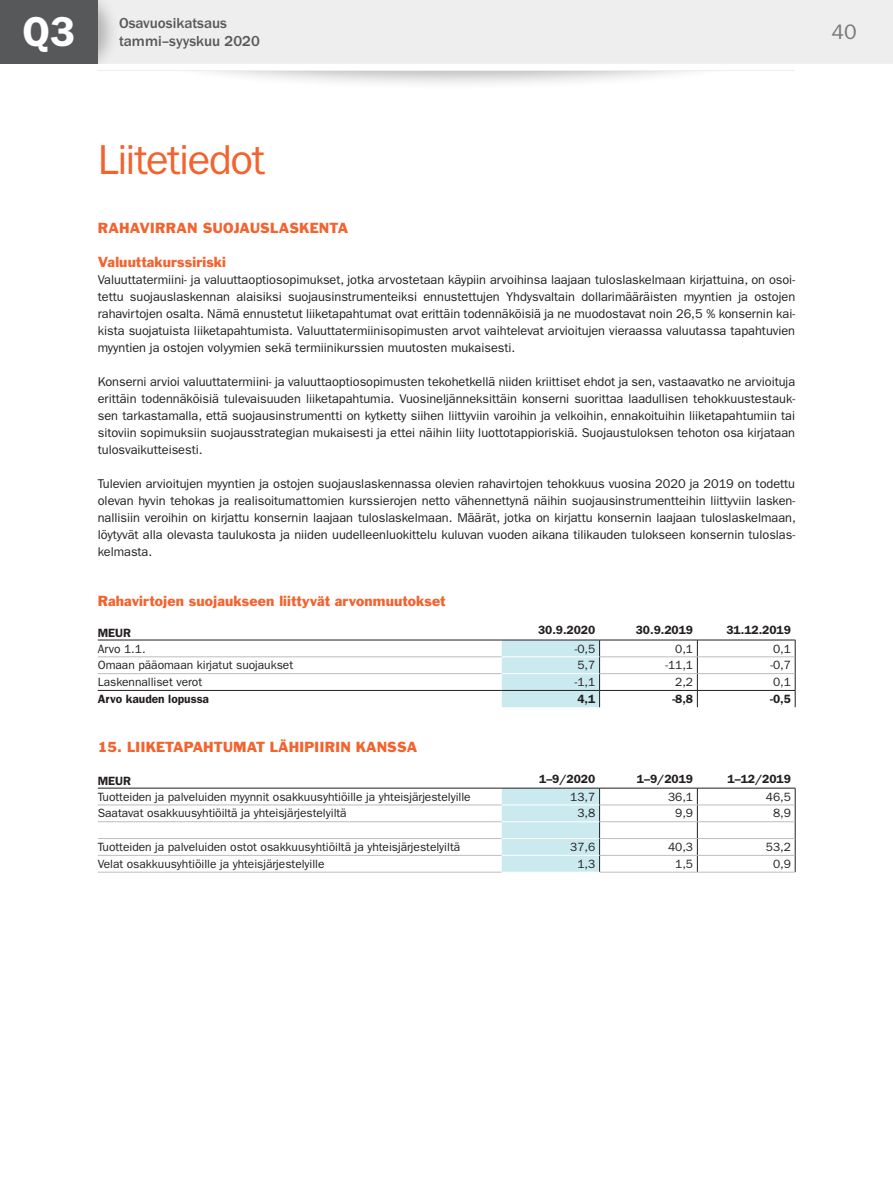
<style>
.page{position:relative;width:893px;height:1191px;background:#fff}
.page>*{position:absolute;margin:0;border:0;box-sizing:border-box;transform-origin:0 0}
.t1{font:42px "ITC Franklin Gothic Std";letter-spacing:-.035em;color:#f2642f}
.t2{font:600 42px "ITC Franklin Gothic Std";color:#fff}
.t3{font:21px "ITC Franklin Gothic Std";color:#76787b}
.t4{font:500 15px/18px "ITC Franklin Gothic Std";color:#57585a}
.Note_h1_table{font:13.5px "Franklin Gothic Std";letter-spacing:.005em;color:#f2642f}
.fi_P_1_base{font:12.75px/17px "ITC Franklin Gothic Std";letter-spacing:-.005em;color:#231f20;text-align:justify}
.Table_1_le{font:12px "ITC Franklin Gothic Std";letter-spacing:-.005em;color:#231f20}
.Table_2_ri{font:12px "ITC Franklin Gothic Std";letter-spacing:-.005em;color:#231f20}
.Table_2_ri_bold{font:600 12px "ITC Franklin Gothic Std";letter-spacing:-.005em;color:#231f20}
.Table_1_le_bold{font:600 12px "ITC Franklin Gothic Std";letter-spacing:-.005em;color:#231f20}
</style>
<div class="page">
<div style="left:138px;top:2px;width:623px;height:89px;background:#231f20;opacity:.3"></div>
<div style="left:0;top:53px;width:893px;height:17px;background:#fff"></div>
<div style="left:120px;top:0;width:773px;height:64px;background:#eeeeef"></div>
<div style="left:98px;top:0;width:22px;height:64px;background:#231f20;opacity:.3"></div>
<svg style="left:98px;top:639px;width:698px;height:68px"></svg>
<hr style="left:98px;top:656px;width:404px;height:1px;background:#bcbdc0">
<hr style="left:98px;top:673px;width:404px;height:1px;background:#bcbdc0">
<hr style="left:600px;top:656px;width:97px;height:1px;background:#bcbdc0">
<hr style="left:697px;top:656px;width:98px;height:1px;background:#bcbdc0">
<hr style="left:600px;top:673px;width:97px;height:1px;background:#bcbdc0">
<hr style="left:697px;top:673px;width:98px;height:1px;background:#bcbdc0">
<hr style="left:98px;top:640px;width:404px;height:1px;background:#231f20">
<hr style="left:502px;top:640px;width:98px;height:1px;background:#231f20">
<hr style="left:600px;top:640px;width:97px;height:1px;background:#231f20">
<hr style="left:697px;top:640px;width:98px;height:1px;background:#231f20">
<hr style="left:502px;top:656px;width:97px;height:1px;background:#fff">
<hr style="left:502px;top:673px;width:97px;height:1px;background:#fff">
<svg style="left:98px;top:787px;width:698px;height:85px"></svg>
<hr style="left:98px;top:804px;width:404px;height:1px;background:#bcbdc0">
<hr style="left:98px;top:821px;width:404px;height:1px;background:#bcbdc0">
<hr style="left:98px;top:838px;width:404px;height:1px;background:#bcbdc0">
<hr style="left:98px;top:855px;width:404px;height:1px;background:#bcbdc0">
<hr style="left:98px;top:872px;width:404px;height:1px;background:#bcbdc0">
<hr style="left:600px;top:804px;width:97px;height:1px;background:#bcbdc0">
<hr style="left:697px;top:804px;width:98px;height:1px;background:#bcbdc0">
<hr style="left:600px;top:821px;width:97px;height:1px;background:#bcbdc0">
<hr style="left:697px;top:821px;width:98px;height:1px;background:#bcbdc0">
<hr style="left:600px;top:838px;width:97px;height:1px;background:#bcbdc0">
<hr style="left:697px;top:838px;width:98px;height:1px;background:#bcbdc0">
<hr style="left:600px;top:855px;width:97px;height:1px;background:#bcbdc0">
<hr style="left:697px;top:855px;width:98px;height:1px;background:#bcbdc0">
<hr style="left:600px;top:872px;width:97px;height:1px;background:#bcbdc0">
<hr style="left:697px;top:872px;width:98px;height:1px;background:#bcbdc0">
<hr style="left:98px;top:788px;width:404px;height:1px;background:#231f20">
<hr style="left:502px;top:788px;width:98px;height:1px;background:#231f20">
<hr style="left:600px;top:788px;width:97px;height:1px;background:#231f20">
<hr style="left:697px;top:788px;width:98px;height:1px;background:#231f20">
<hr style="left:502px;top:804px;width:97px;height:1px;background:#fff">
<hr style="left:502px;top:821px;width:97px;height:1px;background:#fff">
<hr style="left:502px;top:838px;width:97px;height:1px;background:#fff">
<hr style="left:502px;top:855px;width:97px;height:1px;background:#fff">
<div style="left:0;top:0;width:98px;height:64px;background:#57585a"></div>
<h1 class="t2" style="left:22px;top:7px;width:54px">Q3</h1>
<p class="t4" style="left:119px;top:14px;width:142px">Osavuosikatsaus tammi–syyskuu 2020</p>
<h2 class="t3" style="left:831px;top:20px;width:27px">40</h2>
<p class="t1" style="left:98px;top:136px;width:169px">Liitetiedot</p>
<p class="Note_h1_table" style="left:98px;top:220px;width:252px">RAHAVIRRAN SUOJAUSLASKENTA</p>
<p class="Note_h1_table" style="left:98px;top:253px;width:130px">Valuuttakurssiriski</p>
<p class="fi_P_1_base" style="left:98px;top:271px;width:699px">Valuuttatermiini- ja valuuttaoptiosopimukset, jotka arvostetaan käypiin arvoihinsa laajaan tuloslaskelmaan kirjattuina, on osoi&shy;tettu suojauslaskennan alaisiksi suojausinstrumenteiksi ennustettujen Yhdysvaltain dollarimääräisten myyntien ja ostojen rahavirtojen osalta. Nämä ennustetut liiketapahtumat ovat erittäin todennäköisiä ja ne muodostavat noin 26,5 % konsernin kai&shy;kista suojatuista liiketapahtumista. Valuuttatermiinisopimusten arvot vaihtelevat arvioitujen vieraassa valuutassa tapahtuvien myyntien ja ostojen volyymien sekä termiinikurssien muutosten mukaisesti.</p>
<p class="fi_P_1_base" style="left:98px;top:373px;width:699px">Konserni arvioi valuuttatermiini- ja valuuttaoptiosopimusten tekohetkellä niiden kriittiset ehdot ja sen, vastaavatko ne arvioituja erittäin todennäköisiä tulevaisuuden liiketapahtumia. Vuosineljänneksittäin konserni suorittaa laadullisen tehokkuustestauk&shy;sen tarkastamalla, että suojausinstrumentti on kytketty siihen liittyviin varoihin ja velkoihin, ennakoituihin liiketapahtumiin tai sitoviin sopimuksiin suojausstrategian mukaisesti ja ettei näihin liity luottotappioriskiä. Suojaustuloksen tehoton osa kirjataan tulosvaikutteisesti.</p>
<p class="fi_P_1_base" style="left:98px;top:475px;width:699px">Tulevien arvioitujen myyntien ja ostojen suojauslaskennassa olevien rahavirtojen tehokkuus vuosina 2020 ja 2019 on todettu olevan hyvin tehokas ja realisoitumattomien kurssierojen netto vähennettynä näihin suojausinstrumentteihin liittyviin lasken&shy;nallisiin veroihin on kirjattu konsernin laajaan tuloslaskelmaan. Määrät, jotka on kirjattu konsernin laajaan tuloslaskelmaan, löytyvät alla olevasta taulukosta ja niiden uudelleenluokittelu kuluvan vuoden aikana tilikauden tulokseen konsernin tuloslas&shy;kelmasta.</p>
<p class="Note_h1_table" style="left:98px;top:592px;width:349px">Rahavirtojen suojaukseen liittyvät arvonmuutokset</p>
<p class="Table_1_le_bold" style="left:98px;top:625px;width:35px">MEUR</p>
<p class="Table_2_ri_bold" style="left:538px;top:623px;width:59px">30.9.2020</p>
<p class="Table_2_ri_bold" style="left:636px;top:623px;width:59px">30.9.2019</p>
<p class="Table_2_ri_bold" style="left:726px;top:623px;width:66px">31.12.2019</p>
<p class="Table_1_le" style="left:98px;top:641px;width:49px">Arvo 1.1.</p>
<p class="Table_2_ri" style="left:575px;top:641px;width:22px">-0,5</p>
<p class="Table_2_ri" style="left:675px;top:641px;width:19px">0,1</p>
<p class="Table_2_ri" style="left:773px;top:641px;width:19px">0,1</p>
<p class="Table_1_le" style="left:98px;top:658px;width:197px">Omaan pääomaan kirjatut suojaukset</p>
<p class="Table_2_ri" style="left:577px;top:658px;width:19px">5,7</p>
<p class="Table_2_ri" style="left:665px;top:658px;width:29px">-11,1</p>
<p class="Table_2_ri" style="left:770px;top:658px;width:22px">-0,7</p>
<p class="Table_1_le" style="left:98px;top:675px;width:106px">Laskennalliset verot</p>
<p class="Table_2_ri" style="left:575px;top:675px;width:22px">-1,1</p>
<p class="Table_2_ri" style="left:675px;top:675px;width:19px">2,2</p>
<p class="Table_2_ri" style="left:773px;top:675px;width:19px">0,1</p>
<p class="Table_1_le_bold" style="left:98px;top:692px;width:113px">Arvo kauden lopussa</p>
<p class="Table_2_ri_bold" style="left:577px;top:692px;width:19px">4,1</p>
<p class="Table_2_ri_bold" style="left:672px;top:692px;width:22px">-8,8</p>
<p class="Table_2_ri_bold" style="left:770px;top:692px;width:22px">-0,5</p>
<p class="Note_h1_table" style="left:98px;top:738px;width:321px">15. LIIKETAPAHTUMAT LÄHIPIIRIN KANSSA</p>
<p class="Table_1_le_bold" style="left:98px;top:773px;width:35px">MEUR</p>
<p class="Table_2_ri_bold" style="left:539px;top:771px;width:58px">1–9/2020</p>
<p class="Table_2_ri_bold" style="left:637px;top:771px;width:58px">1–9/2019</p>
<p class="Table_2_ri_bold" style="left:728px;top:771px;width:65px">1–12/2019</p>
<p class="Table_1_le" style="left:98px;top:789px;width:374px">Tuotteiden ja palveluiden myynnit osakkuusyhtiöille ja yhteisjärjestelyille</p>
<p class="Table_2_ri" style="left:570px;top:789px;width:27px">13,7</p>
<p class="Table_2_ri" style="left:668px;top:789px;width:27px">36,1</p>
<p class="Table_2_ri" style="left:766px;top:789px;width:27px">46,5</p>
<p class="Table_1_le" style="left:98px;top:806px;width:250px">Saatavat osakkuusyhtiöiltä ja yhteisjärjestelyiltä</p>
<p class="Table_2_ri" style="left:577px;top:806px;width:19px">3,8</p>
<p class="Table_2_ri" style="left:675px;top:806px;width:19px">9,9</p>
<p class="Table_2_ri" style="left:773px;top:806px;width:19px">8,9</p>
<p class="Table_1_le" style="left:98px;top:840px;width:364px">Tuotteiden ja palveluiden ostot osakkuusyhtiöiltä ja yhteisjärjestelyiltä</p>
<p class="Table_2_ri" style="left:570px;top:840px;width:27px">37,6</p>
<p class="Table_2_ri" style="left:668px;top:840px;width:27px">40,3</p>
<p class="Table_2_ri" style="left:766px;top:840px;width:27px">53,2</p>
<p class="Table_1_le" style="left:98px;top:857px;width:228px">Velat osakkuusyhtiöille ja yhteisjärjestelyille</p>
<p class="Table_2_ri" style="left:577px;top:857px;width:19px">1,3</p>
<p class="Table_2_ri" style="left:675px;top:857px;width:19px">1,5</p>
<p class="Table_2_ri" style="left:773px;top:857px;width:19px">0,9</p>
</div>
